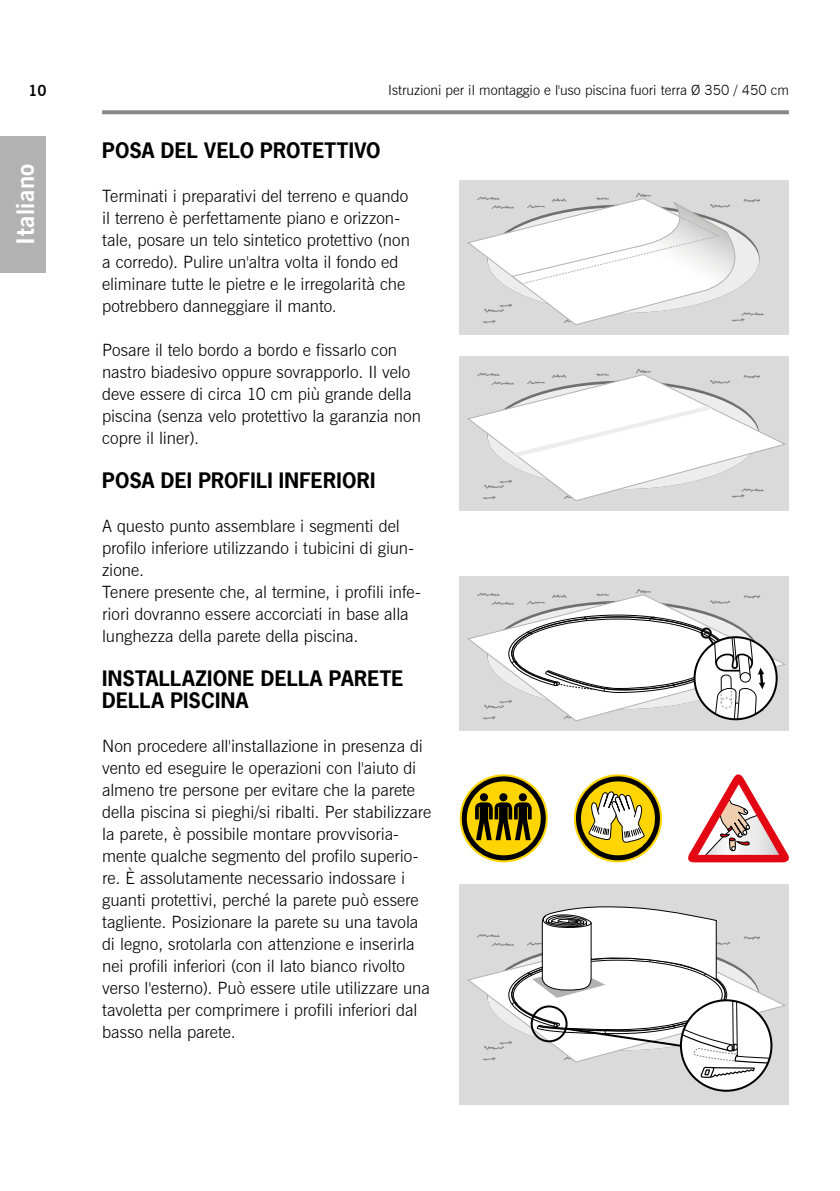
<style>
.page{position:relative;width:840px;height:1191px;background:#fff}
.page>*{position:absolute;margin:0;border:0;box-sizing:border-box;transform-origin:0 0}
.t1{font:700 24px "News Gothic BT";letter-spacing:.02em;color:#fff}
.t2{font:700 20px/22px "News Gothic LT";letter-spacing:.01em;color:#000}
.t3{font:300 17px/22px "News Gothic BT";color:#000}
.t4{font:700 15px "News Gothic BT";color:#000}
.t5{font:300 14px "News Gothic BT";color:#000}
</style>
<div class="page">
<svg style="left:102px;top:110px;width:686px;height:4px;background:#8f8f8f"></svg>
<div style="left:0;top:136px;width:45px;height:136px;background:#b3b2b2"></div>
<div style="left:459px;top:180px;width:329px;height:154px;background:#dadada"></div>
<div style="left:459px;top:356px;width:329px;height:154px;background:#dadada"></div>
<svg style="left:467px;top:416px;width:319px;height:76px"></svg>
<svg style="left:467px;top:193px;width:296px;height:132px"></svg>
<svg style="left:476px;top:369px;width:287px;height:132px"></svg>
<div style="left:459px;top:576px;width:329px;height:154px;background:#dadada"></div>
<svg style="left:467px;top:636px;width:319px;height:73px"></svg>
<div style="left:694px;top:637px;width:82px;height:82px;background:#fff;border-radius:50%"></div>
<svg style="left:476px;top:589px;width:288px;height:132px"></svg>
<svg style="left:573px;top:774px;width:88px;height:88px;background:#bb9e0a"></svg>
<svg style="left:587px;top:791px;width:58px;height:52px"></svg>
<div style="left:575px;top:776px;width:84px;height:84px;border:5px solid #000;border-radius:50%"></div>
<svg style="left:688px;top:774px;width:101px;height:89px"></svg>
<svg style="left:459px;top:774px;width:88px;height:88px;background:#c2a40a"></svg>
<div style="left:461px;top:776px;width:84px;height:84px;border:5px solid #000;border-radius:50%"></div>
<svg style="left:467px;top:793px;width:71px;height:47px;background:#7d6800"></svg>
<div style="left:459px;top:884px;width:329px;height:220px;background:#dadada"></div>
<div style="left:680px;top:1000px;width:91px;height:90px;background:#fff;border-radius:50%"></div>
<svg style="left:476px;top:906px;width:295px;height:173px"></svg>
<p class="t4" style="left:28px;top:82px;width:20px">10</p>
<p class="t5" style="left:388px;top:82px;width:402px">Istruzioni per il montaggio e l'uso piscina fuori terra Ø 350 / 450 cm</p>
<h1 class="t1" style="left:11px;top:245px;width:83px;rotate:-90deg">Italiano</h1>
<p class="t2" style="left:102px;top:139px;width:280px">POSA DEL VELO PROTETTIVO</p>
<p class="t3" style="left:102px;top:185px;width:309px">Terminati i preparativi del terreno e quando il terreno è perfettamente piano e orizzon&shy;tale, posare un telo sintetico protettivo (non a corredo). Pulire un'altra volta il fondo ed eliminare tutte le pietre e le irregolarità che potrebbero danneggiare il manto.</p>
<p class="t3" style="left:102px;top:339px;width:320px">Posare il telo bordo a bordo e fissarlo con nastro biadesivo oppure sovrapporlo. Il velo deve essere di circa 10 cm più grande della piscina (senza velo protettivo la garanzia non copre il liner).</p>
<p class="t2" style="left:102px;top:469px;width:274px">POSA DEI PROFILI INFERIORI</p>
<p class="t3" style="left:102px;top:515px;width:320px">A questo punto assemblare i segmenti del profilo inferiore utilizzando i tubicini di giun&shy;zione.<br>Tenere presente che, al termine, i profili infe&shy;riori dovranno essere accorciati in base alla lunghezza della parete della piscina.</p>
<p class="t2" style="left:102px;top:667px;width:303px">INSTALLAZIONE DELLA PARETE<br>DELLA PISCINA</p>
<p class="t3" style="left:102px;top:735px;width:330px">Non procedere all'installazione in presenza di vento ed eseguire le operazioni con l'aiuto di almeno tre persone per evitare che la parete della piscina si pieghi/si ribalti. Per stabilizzare la parete, è possibile montare provvisoria&shy;mente qualche segmento del profilo superio&shy;re. È assolutamente necessario indossare i guanti protettivi, perché la parete può essere tagliente. Posizionare la parete su una tavola di legno, srotolarla con attenzione e inserirla nei profili inferiori (con il lato bianco rivolto verso l'esterno). Può essere utile utilizzare una tavoletta per comprimere i profili inferiori dal basso nella parete.</p>
</div>
